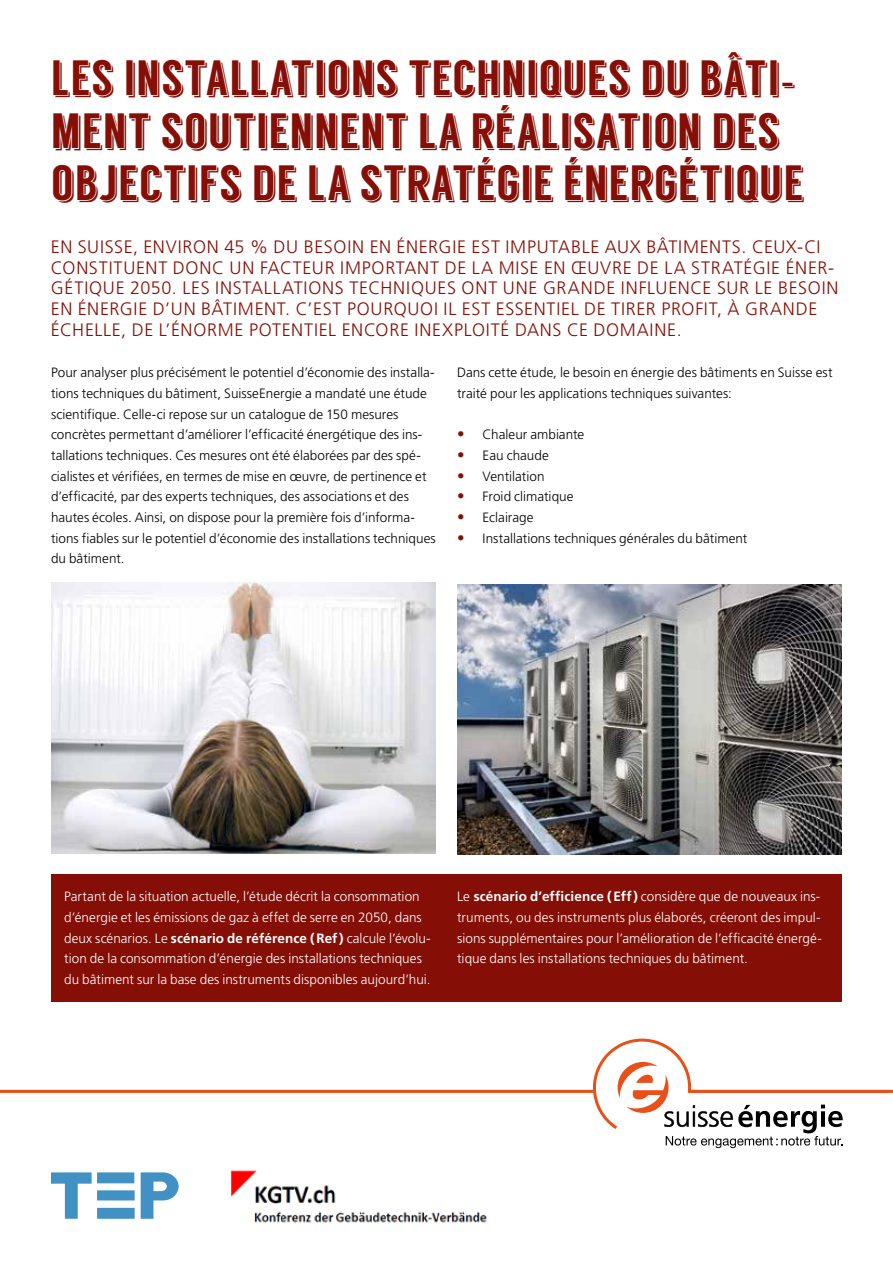
<style>
.page{position:relative;width:893px;height:1263px;background:#fff}
.page>*{position:absolute;margin:0;border:0;box-sizing:border-box;transform-origin:0 0}
.t1{font:49.5px/52.5px "Langdon";letter-spacing:-.005em;color:#850f06}
.t2{font:300 18px/20.7px "Frutiger LT Std";letter-spacing:.04em;color:#850f06}
.t3{font:300 13.5px/20.7px "Frutiger LT Std";letter-spacing:.005em;color:#000}
.t4{font:300 13.5px/20.7px "Frutiger LT Std";letter-spacing:.005em;color:#fff}
.s1{font-size:15px;color:#850f06}
.s2{font-weight:700}
</style>
<div class="page">
<div style="left:51px;top:874px;width:791px;height:127px;background:#850f06"></div>
<img style="left:457px;top:584px;width:385px;height:271px">
<img style="left:51px;top:583px;width:385px;height:270px">
<hr style="left:0;top:1090px;width:892px;height:3px;background:#e94f18">
<svg style="left:591px;top:1038px;width:301px;height:110px"></svg>
<svg style="left:51px;top:1172px;width:84px;height:47px"></svg>
<svg style="left:141px;top:1172px;width:38px;height:47px"></svg>
<img style="left:230px;top:1170px;width:257px;height:53px">
<h1 class="t1" style="left:51px;top:52px;width:755px">LES INSTALLATIONS TECHNIQUES DU BÂTI-<br>MENT SOUTIENNENT LA RÉALISATION DES<br>OBJECTIFS DE LA STRATÉGIE ÉNERGÉTIQUE</h1>
<p class="t2" style="left:51px;top:237px;width:789px">EN SUISSE, ENVIRON 45 % DU BESOIN EN ÉNERGIE EST IMPUTABLE AUX BÂTIMENTS. CEUX-CI CONSTITUENT DONC UN FACTEUR IMPORTANT DE LA MISE EN ŒUVRE DE LA STRATÉGIE ÉNER-GÉTIQUE 2050. LES INSTALLATIONS TECHNIQUES ONT UNE GRANDE INFLUENCE SUR LE BESOIN EN ÉNERGIE D’UN BÂTIMENT. C’EST POURQUOI IL EST ESSENTIEL DE TIRER PROFIT, À GRANDE ÉCHELLE, DE L’ÉNORME POTENTIEL ENCORE INEXPLOITÉ DANS CE DOMAINE.</p>
<p class="t3" style="left:51px;top:362px;width:386px">Pour analyser plus précisément le potentiel d’économie des installa&shy;tions techniques du bâtiment, SuisseEnergie a mandaté une étude scientifique. Celle-ci repose sur un catalogue de 150 mesures concrètes permettant d’améliorer l’efficacité énergétique des ins&shy;tallations techniques. Ces mesures ont été élaborées par des spé&shy;cialistes et vérifiées, en termes de mise en œuvre, de pertinence et d’efficacité, par des experts techniques, des associations et des hautes écoles. Ainsi, on dispose pour la première fois d’informa&shy;tions fiables sur le potentiel d’économie des installations techniques du bâtiment.</p>
<p class="t3" style="left:457px;top:362px;width:377px">Dans cette étude, le besoin en énergie des bâtiments en Suisse est traité pour les applications techniques suivantes:</p>
<p class="t3" style="left:457px;top:424px;width:129px"><span class="s1">•</span> Chaleur ambiante</p>
<p class="t3" style="left:457px;top:445px;width:93px"><span class="s1">•</span> Eau chaude</p>
<p class="t3" style="left:457px;top:466px;width:89px"><span class="s1">•</span> Ventilation</p>
<p class="t3" style="left:457px;top:486px;width:118px"><span class="s1">•</span> Froid climatique</p>
<p class="t3" style="left:457px;top:507px;width:78px"><span class="s1">•</span> Eclairage</p>
<p class="t3" style="left:457px;top:528px;width:292px"><span class="s1">•</span> Installations techniques générales du bâtiment</p>
<p class="t4" style="left:64px;top:886px;width:368px">Partant de la situation actuelle, l’étude décrit la consommation d’énergie et les émissions de gaz à effet de serre en 2050, dans deux scénarios. Le <span class="s2">scénario de référence (Ref)</span> calcule l’évolu&shy;tion de la consommation d’énergie des installations techniques du bâtiment sur la base des instruments disponibles aujourd’hui.</p>
<p class="t4" style="left:457px;top:886px;width:366px;text-align:justify">Le <span class="s2">scénario d’efficience (Eff)</span> considère que de nouveaux ins&shy;truments, ou des instruments plus élaborés, créeront des impul&shy;sions supplémentaires pour l’amélioration de l’efficacité énergé&shy;tique dans les installations techniques du bâtiment.</p>
</div>
